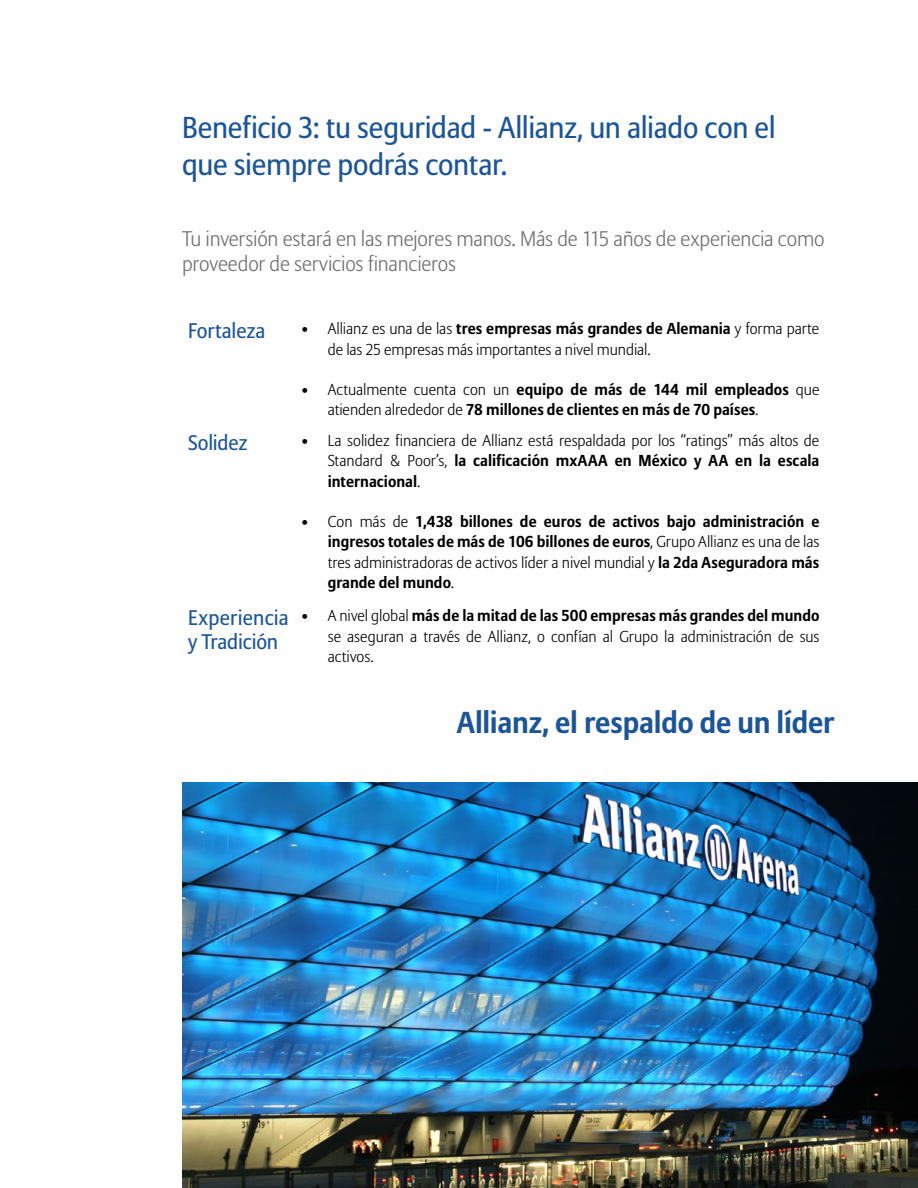
<style>
.page{position:relative;width:918px;height:1188px;background:#fff}
.page>*{position:absolute;margin:0;border:0;box-sizing:border-box;transform-origin:0 0}
.t1{font:30px/37.5px "Allianz Sans";letter-spacing:-.01em;color:#1c5597}
.t2{font:700 30px "Allianz Sans";letter-spacing:-.005em;color:#1c5597}
.t3{font:300 21px/25.5px "Allianz Sans";letter-spacing:-.01em;color:#6d6e71}
.t4{font:21px/24px "Allianz Sans";letter-spacing:-.005em;color:#1c5597}
.t5{font:300 15.75px/20.2px "Allianz Sans";letter-spacing:-.005em;color:#000;text-align:justify}
.t6{font:700 15.75px/20.2px "Allianz Sans";color:#000}
.s1{font-weight:700}
.s2{font-weight:300}
</style>
<div class="page">
<img style="left:182px;top:782px;width:736px;height:406px">
<h1 class="t1" style="left:182px;top:110px;width:595px">Beneficio 3: tu seguridad - Allianz, un aliado con el que siempre podrás contar.</h1>
<h2 class="t3" style="left:182px;top:227px;width:644px">Tu inversión estará en las mejores manos. Más de 115 años de experiencia como proveedor de servicios financieros</h2>
<h2 class="t4" style="left:188px;top:320px;width:79px">Fortaleza</h2>
<p class="t5" style="left:328px;top:319px;width:493px;text-indent:-27px">• Allianz es una de las <span class="s1">tres empresas más grandes de Alemania</span> y forma parte de las 25 empresas más importantes a nivel mundial.</p>
<p class="t6" style="left:328px;top:380px;width:493px;text-indent:-27px"><span class="s2">• Actualmente cuenta con un</span> equipo de más de 144 mil empleados <span class="s2">que atienden alrededor de</span> 78 millones de clientes en más de 70 países<span class="s2">.</span></p>
<h2 class="t4" style="left:188px;top:432px;width:61px">Solidez</h2>
<p class="t5" style="left:328px;top:431px;width:493px;text-indent:-27px">• La solidez financiera de Allianz está respaldada por los “ratings” más altos de Standard &amp; Poor’s, <span class="s1">la calificación mxAAA en México y AA en la escala internacional</span>.</p>
<p class="t6" style="left:328px;top:512px;width:493px;text-align:justify;text-indent:-27px"><span class="s2">• Con más de</span> 1,438 billones de euros de activos bajo administración e ingresos totales de más de 106 billones de euros<span class="s2">, Grupo Allianz es una de las tres administradoras de activos líder a nivel mundial y</span> la 2da Aseguradora más grande del mundo<span class="s2">.</span></p>
<h2 class="t4" style="left:188px;top:607px;width:102px">Experiencia y Tradición</h2>
<p class="t5" style="left:328px;top:606px;width:493px;text-indent:-27px">• A nivel global <span class="s1">más de la mitad de las 500 empresas más grandes del mundo </span>se aseguran a través de Allianz, o confían al Grupo la administración de sus activos.</p>
<h1 class="t2" style="left:457px;top:704px;width:379px">Allianz, el respaldo de un líder</h1>
</div>
